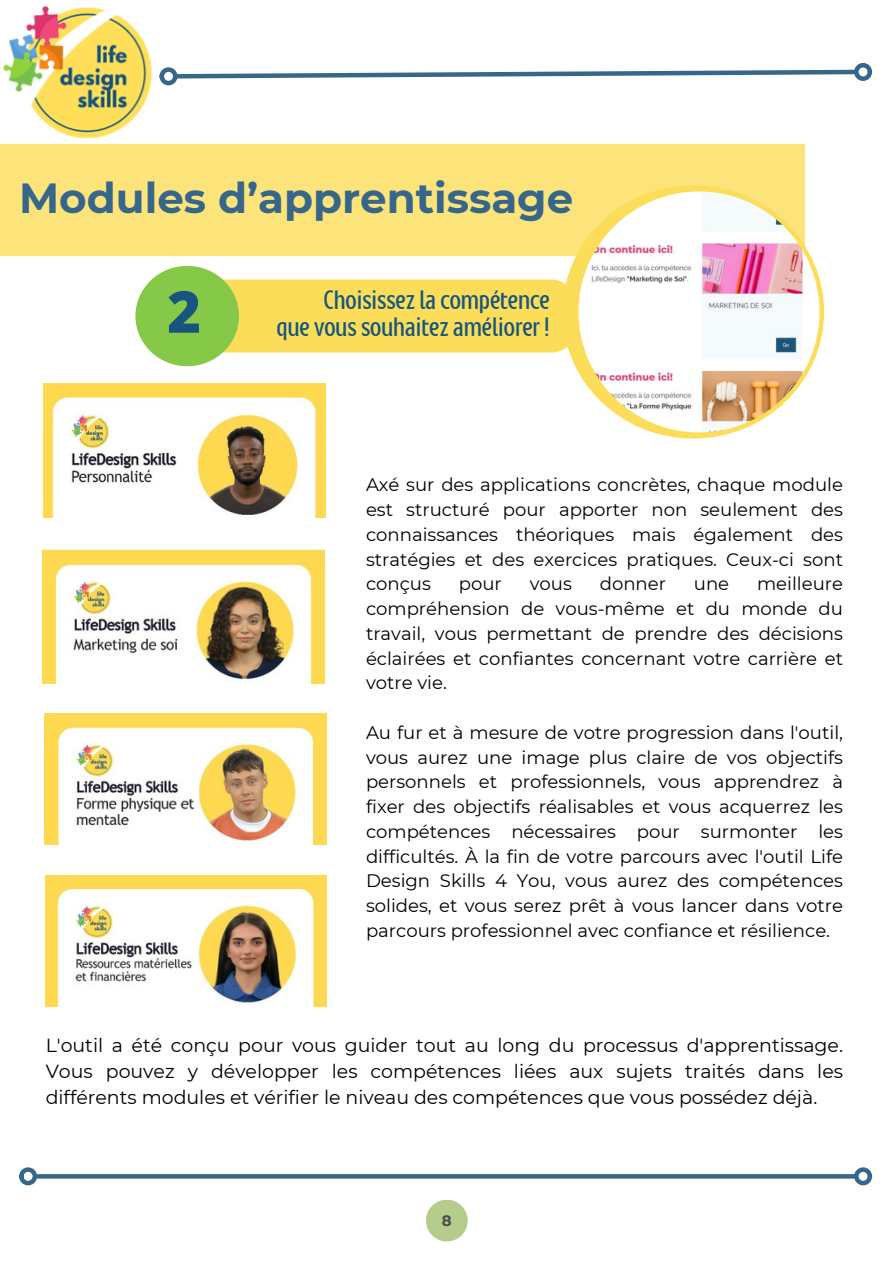
<style>
.page{position:relative;width:894px;height:1264px;background:#fff}
.page>*{position:absolute;margin:0;border:0;box-sizing:border-box;transform-origin:0 0}
.t1{font:800 57.75px "Open Sans";color:#17557e}
.t2{font:700 42px "Montserrat";color:#37668b}
.t3{font:21.3px "Montagna LTD";color:#17557e}
.t4{font:18.9px/25.8px "Montserrat";color:#000;text-align:justify}
.t5{font:18.15px/24.8px "Montserrat";color:#000;text-align:justify}
.t6{font:700 15px "Montserrat";color:#000}
</style>
<div class="page">
<div style="left:0;top:144px;width:804px;height:111px;background:#fde47a"></div>
<img style="left:3px;top:6px;width:149px;height:133px">
<svg style="left:173px;top:68px;width:686px;height:13px"></svg>
<div style="left:159px;top:67px;width:18px;height:18px;border:4px solid #37668b;border-radius:50%"></div>
<div style="left:853px;top:63px;width:18px;height:18px;border:4px solid #37668b;border-radius:50%"></div>
<div style="left:426px;top:1199px;width:41px;height:42px;background:#b4cd8b;border-radius:50%"></div>
<svg style="left:37px;top:1174px;width:816px;height:4px;background:#3c6a8e"></svg>
<div style="left:19px;top:1167px;width:18px;height:18px;border:4px solid #37668b;border-radius:50%"></div>
<div style="left:853px;top:1167px;width:18px;height:18px;border:4px solid #37668b;border-radius:50%"></div>
<div style="left:562px;top:185px;width:261px;height:253px;background:#fbdd5a;border-radius:50%"></div>
<img style="left:578px;top:191px;width:241px;height:241px;border-radius:50%">
<div style="left:175px;top:279px;width:402px;height:73px;background:#fbdd5a;border-radius:27px"></div>
<div style="left:135px;top:266px;width:104px;height:100px;background:#86c949;border-radius:50%"></div>
<img style="left:42px;top:549px;width:283px;height:134px">
<img style="left:43px;top:383px;width:282px;height:134px">
<img style="left:45px;top:713px;width:281px;height:131px">
<img style="left:46px;top:875px;width:280px;height:131px">
<div style="left:68px;top:986px;width:91px;height:14px;background:#fff;border-radius:7px"></div>
<h2 class="t2" style="left:19px;top:172px;width:555px">Modules d’apprentissage</h2>
<h1 class="t1" style="left:167px;top:271px;width:35px">2</h1>
<p class="t3" style="left:324px;top:290px;width:227px">Choisissez la compétence</p>
<p class="t3" style="left:276px;top:317px;width:274px">que vous souhaitez améliorer !</p>
<p class="t5" style="left:366px;top:472px;width:478px">Axé sur des applications concrètes, chaque module est structuré pour apporter non seulement des connaissances théoriques mais également des stratégies et des exercices pratiques. Ceux-ci sont conçus</p>
<p class="t5" style="left:366px;top:571px;width:478px;text-indent:391px">meilleure compréhension de vous-même et du monde du travail, vous permettant de prendre des décisions éclairées et confiantes concernant votre carrière et votre vie.</p>
<p class="t5" style="left:366px;top:720px;width:478px">Au fur et à mesure de votre progression dans l'outil, vous aurez une image plus claire de vos objectifs personnels et professionnels, vous apprendrez à fixer des objectifs réalisables et vous acquerrez les compétences nécessaires pour surmonter les difficultés. À la fin de votre parcours avec l'outil Life Design Skills 4 You, vous aurez des compétences solides, et vous serez prêt à vous lancer dans votre parcours professionnel avec confiance et résilience.</p>
<p class="t5" style="left:458px;top:571px;width:44px">pour</p>
<p class="t5" style="left:529px;top:571px;width:44px">vous</p>
<p class="t5" style="left:599px;top:571px;width:68px">donner</p>
<p class="t5" style="left:693px;top:571px;width:37px">une</p>
<p class="t4" style="left:46px;top:1032px;width:798px">L'outil a été conçu pour vous guider tout au long du processus d'apprentissage.<br>Vous pouvez y développer les compétences liées aux sujets traités dans les différents modules et vérifier le niveau des compétences que vous possédez déjà.</p>
<p class="t6" style="left:441px;top:1210px;width:11px">8</p>
</div>
